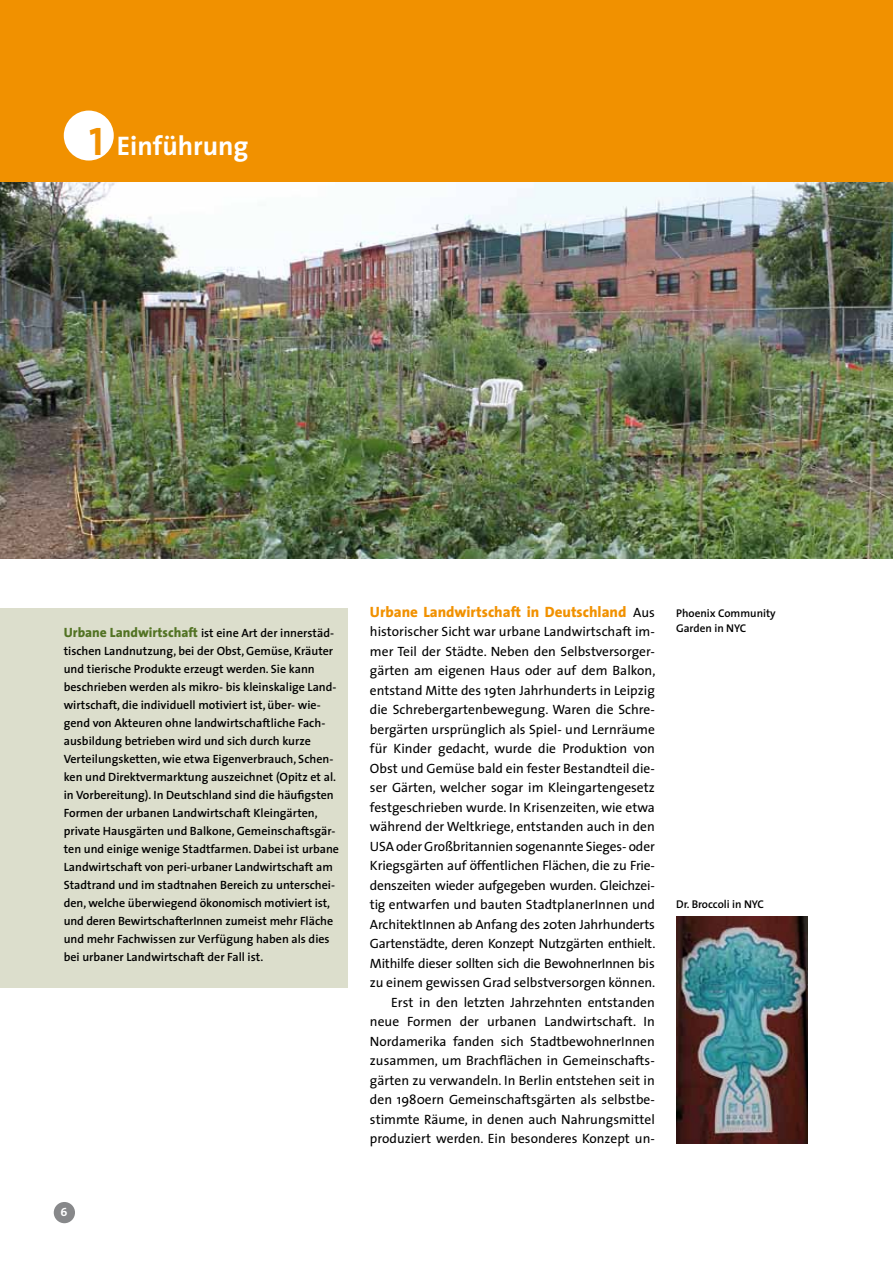
<style>
.page{position:relative;width:893px;height:1263px;background:#fff}
.page>*{position:absolute;margin:0;border:0;box-sizing:border-box;transform-origin:0 0}
.t1{font:700 27px "The Sans";color:#fff}
.t2{font:800 15px "The Sans";color:#f19100}
.t3{font:13.5px/19.5px "The Sans";color:#000;text-align:right}
.t4{font:600 12px/18px "The Sans";color:#000}
.t5{font:12px "The Sans Bold Caps";color:#fff}
.t6{font:600 11.25px/15px "The Sans";color:#000}
.s1{font-family:"The Sans Bold Caps";font-weight:400;font-size:40.05px;color:#f19100}
.s2{font-weight:800;font-size:13.5px;color:#527323}
.s3{font-weight:400;font-size:13.5px;color:#000}
</style>
<div class="page">
<div style="left:54px;top:1202px;width:21px;height:21px;background:#87888a;border-radius:50%"></div>
<div style="left:0;top:0;width:893px;height:218px;background:#f19100"></div>
<div style="left:0;top:609px;width:348px;height:379px;background:#dcdecc"></div>
<img style="left:0;top:182px;width:893px;height:376px">
<div style="left:64px;top:111px;width:50px;height:50px;background:#fff;border-radius:50%"></div>
<img style="left:676px;top:917px;width:131px;height:226px">
<h1 class="t1" style="left:89px;top:123px;width:161px"><span class="s1">1</span> Einführung</h1>
<p class="t4" style="left:64px;top:623px;width:277px"><span class="s2">Urbane Landwirtschaft</span> ist eine Art der innerstäd&shy;tischen Landnutzung, bei der Obst, Gemüse, Kräuter und tierische Produkte erzeugt werden. Sie kann beschrieben werden als mikro- bis kleinskalige Land&shy;wirtschaft, die individuell motiviert ist, über- wie&shy;gend von Akteuren ohne landwirtschaftliche Fach&shy;ausbildung betrieben wird und sich durch kurze Verteilungsketten, wie etwa Eigenverbrauch, Schen&shy;ken und Direktvermarktung auszeichnet (Opitz et al. in Vorbereitung). In Deutschland sind die häufigsten Formen der urbanen Landwirtschaft Kleingärten, private Hausgärten und Balkone, Gemeinschaftsgär&shy;ten und einige wenige Stadtfarmen. Dabei ist urbane Landwirtschaft von peri-urbaner Landwirtschaft am Stadtrand und im stadtnahen Bereich zu unterschei&shy;den, welche überwiegend ökonomisch motiviert ist, und deren BewirtschafterInnen zumeist mehr Fläche und mehr Fachwissen zur Verfügung haben als dies bei urbaner Landwirtschaft der Fall ist.</p>
<p class="t5" style="left:60px;top:1202px;width:8px">6</p>
<p class="t2" style="left:370px;top:599px;width:286px">Urbane Landwirtschaft in Deutschland <span class="s3">Aus</span></p>
<p class="t3" style="left:370px;top:622px;width:287px">historischer Sicht war urbane Landwirtschaft im&shy;mer Teil der Städte. Neben den Selbstversorger&shy;gärten am eigenen Haus oder auf dem Balkon, entstand Mitte des 19ten Jahrhunderts in Leipzig die Schrebergartenbewegung. Waren die Schre&shy;bergärten ursprünglich als Spiel- und Lernräume für Kinder gedacht, wurde die Produktion von Obst und Gemüse bald ein fester Bestandteil die&shy;ser Gärten, welcher sogar im Kleingartengesetz festgeschrieben wurde. In Krisenzeiten, wie etwa während der Weltkriege, entstanden auch in den USA oder Großbritannien sogenannte Sieges- oder Kriegsgärten auf öffentlichen Flächen, die zu Frie&shy;denszeiten wieder aufgegeben wurden. Gleichzei&shy;tig entwarfen und bauten StadtplanerInnen und ArchitektInnen ab Anfang des 20ten Jahrhunderts Gartenstädte, deren Konzept Nutzgärten enthielt.<br>Mithilfe dieser sollten sich die BewohnerInnen bis zu einem gewissen Grad selbstversorgen können.<br>Erst in den letzten Jahrzehnten entstanden neue Formen der urbanen Landwirtschaft. In Nordamerika fanden sich StadtbewohnerInnen zusammen, um Brachflächen in Gemeinschafts&shy;gärten zu verwandeln. In Berlin entstehen seit in den 1980ern Gemeinschaftsgärten als selbstbe&shy;stimmte Räume, in denen auch Nahrungsmittel produziert werden. Ein besonderes Konzept un-</p>
<p class="t6" style="left:676px;top:606px;width:101px">Phoenix Community<br>Garden in NYC</p>
<p class="t6" style="left:676px;top:897px;width:89px">Dr. Broccoli in NYC</p>
</div>
